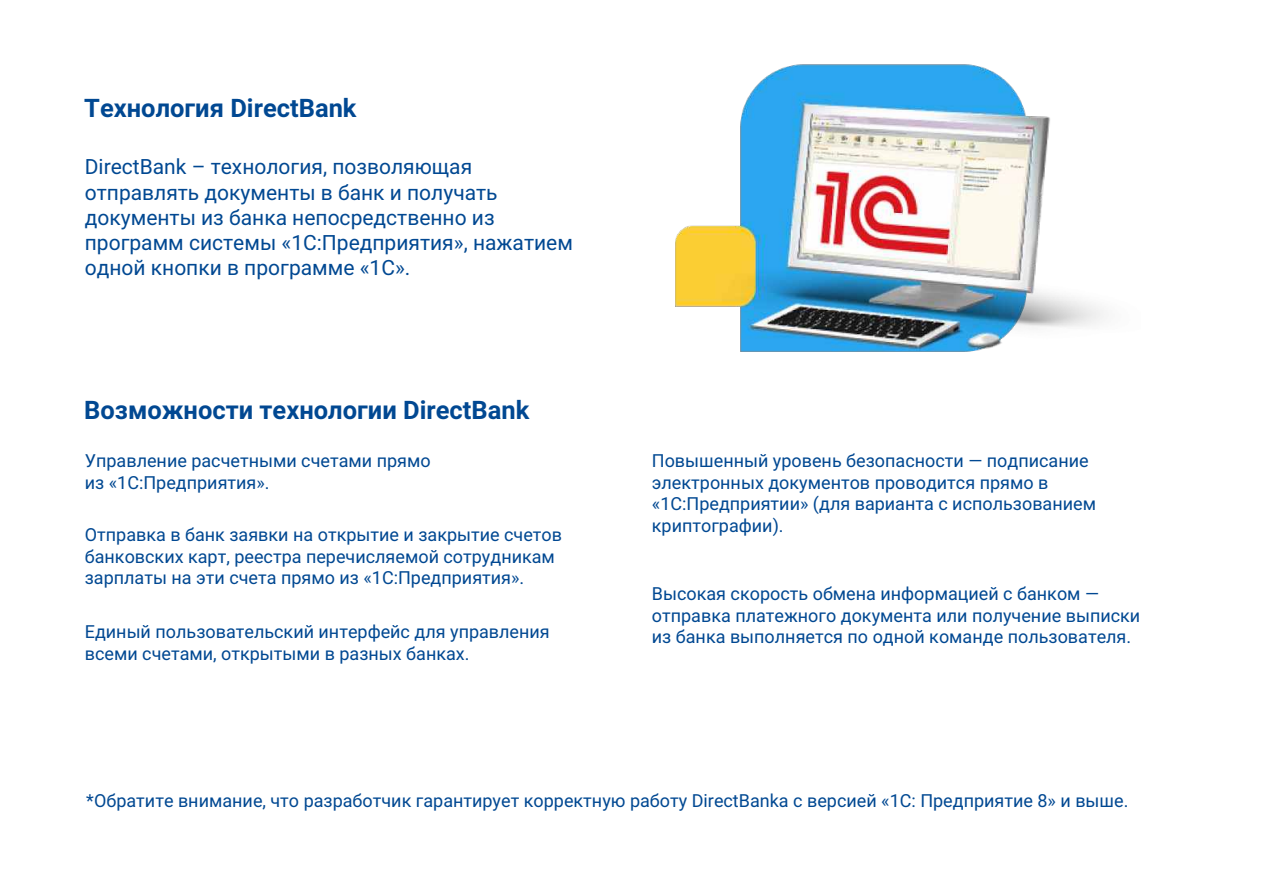
<style>
.page{position:relative;width:1263px;height:893px;background:#fff}
.page>*{position:absolute;margin:0;border:0;box-sizing:border-box;transform-origin:0 0}
.t1{font:700 25.5px "Roboto";color:#014892}
.t2{font:21px/25.2px "Roboto";color:#014892}
.t3{font:18px/21.6px "Roboto";color:#014892}
</style>
<div class="page">
<img style="left:675px;top:64px;width:430px;height:288px">
<h1 class="t1" style="left:84px;top:98px;width:274px">Технология DirectBank</h1>
<p class="t2" style="left:85px;top:156px;width:490px">DirectBank – технология, позволяющая отправлять документы в банк и получать документы из банка непосредственно из программ системы «1С:Предприятия», нажатием одной кнопки в программе «1С».</p>
<h1 class="t1" style="left:84px;top:400px;width:447px">Возможности технологии DirectBank</h1>
<p class="t3" style="left:85px;top:452px;width:347px">Управление расчетными счетами прямо из «1С:Предприятия».</p>
<p class="t3" style="left:85px;top:526px;width:479px">Отправка в банк заявки на открытие и закрытие счетов банковских карт, реестра перечисляемой сотрудникам зарплаты на эти счета прямо из «1С:Предприятия».</p>
<p class="t3" style="left:85px;top:623px;width:466px">Единый пользовательский интерфейс для управления всеми счетами, открытыми в разных банках.</p>
<p class="t3" style="left:652px;top:452px;width:446px">Повышенный уровень безопасности — подписание электронных документов проводится прямо в «1С:Предприятии» (для варианта с использованием криптографии).</p>
<p class="t3" style="left:652px;top:585px;width:490px">Высокая скорость обмена информацией с банком — отправка платежного документа или получение выписки из банка выполняется по одной команде пользователя.</p>
<p class="t3" style="left:86px;top:791px;width:1044px">*Обратите внимание, что разработчик гарантирует корректную работу DirectBanka с версией «1С: Предприятие 8» и выше.</p>
</div>
